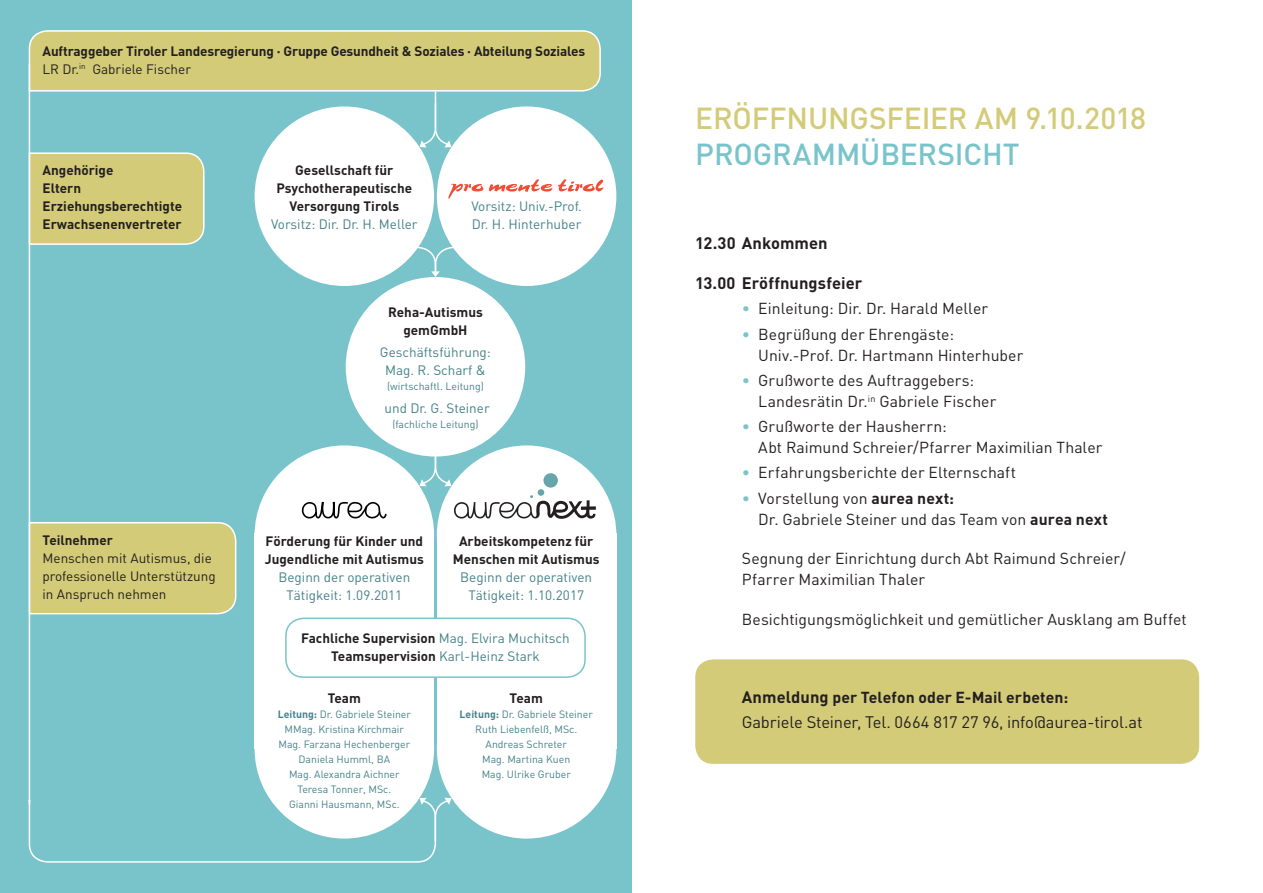
<style>
.page{position:relative;width:1263px;height:893px;background:#fff}
.page>*{position:absolute;margin:0;border:0;box-sizing:border-box;transform-origin:0 0}
.t1{font:500 30px "DIN";letter-spacing:-.005em;color:#d3cb78}
.t2{font:500 30px "DIN";letter-spacing:-.005em;color:#79c4cb}
.t3{font:16.5px "DIN";letter-spacing:-.01em;color:#231f20}
.t4{font:700 16.5px "DIN";letter-spacing:.005em;color:#231f20}
.t5{font:15.75px/21px "DIN";letter-spacing:.005em;color:#231f20}
.t6{font:700 15.75px "DIN";letter-spacing:.005em;color:#231f20}
.t7{font:700 13.5px/18px "DIN";color:#231f20;text-align:center}
.t8{font:13.5px/18px "DIN";color:#448289;text-align:center}
.t9{font:13.5px/18px "DIN";color:#231f20}
.t10{font:10.5px/15px "DIN";color:#448289;text-align:center}
.s1{font-weight:400}
.s2{font-weight:400;color:#448289}
.s3{font-weight:700}
.s4{color:#79c4cb}
.s5{font-size:16.5px}
</style>
<div class="page">
<div style="left:0;top:0;width:632px;height:893px;background:#79c4cb"></div>
<svg style="left:28px;top:521px;width:209px;height:94px;background:#d1cc80"></svg>
<div style="left:255px;top:445px;width:179px;height:180px;background:#fff;border-radius:50%"></div>
<div style="left:255px;top:534px;width:179px;height:215px;background:#fff"></div>
<div style="left:437px;top:534px;width:179px;height:215px;background:#fff"></div>
<div style="left:695px;top:659px;width:504px;height:105px;background:#d3cb78;border-radius:18px"></div>
<hr style="left:29px;top:64px;width:1px;height:741px;background:#fff">
<div style="left:437px;top:106px;width:179px;height:180px;background:#fff;border-radius:50%"></div>
<div style="left:346px;top:277px;width:179px;height:179px;background:#fff;border-radius:50%"></div>
<div style="left:255px;top:659px;width:179px;height:179px;background:#fff;border-radius:50%"></div>
<div style="left:437px;top:659px;width:179px;height:179px;background:#fff;border-radius:50%"></div>
<div style="left:437px;top:445px;width:179px;height:180px;background:#fff;border-radius:50%"></div>
<svg style="left:301px;top:501px;width:86px;height:18px"></svg>
<div style="left:543px;top:473px;width:15px;height:15px;background:#65a5ab;border-radius:50%"></div>
<div style="left:538px;top:489px;width:6px;height:7px;background:#65a5ab;border-radius:50%"></div>
<svg style="left:454px;top:495px;width:142px;height:24px"></svg>
<div style="left:286px;top:618px;width:299px;height:59px;background:#fff;border-radius:18px"></div>
<div style="left:285px;top:618px;width:301px;height:60px;border:2px solid #79c4cb;border-radius:18px"></div>
<svg style="left:28px;top:30px;width:575px;height:247px"></svg>
<svg style="left:419px;top:455px;width:32px;height:31px"></svg>
<svg style="left:28px;top:798px;width:423px;height:65px"></svg>
<p class="t7" style="left:43px;top:41px;width:544px;text-align:left">Auftraggeber Tiroler Landesregierung · Gruppe Gesundheit &amp; Soziales · Abteilung Soziales<br><span class="s1">LR Dr.</span><sup>in</sup> <span class="s1">Gabriele Fischer</span></p>
<p class="t7" style="left:43px;top:160px;width:141px;text-align:left">Angehörige<br>Eltern<br>Erziehungsberechtigte<br>Erwachsenenvertreter</p>
<p class="t7" style="left:43px;top:531px;width:72px">Teilnehmer</p>
<p class="t9" style="left:43px;top:549px;width:175px">Menschen mit Autismus, die professionelle Unterstützung in Anspruch nehmen</p>
<p class="t7" style="left:276px;top:160px;width:137px">Gesellschaft für<br>Psychotherapeutische<br>Versorgung Tirols</p>
<p class="t8" style="left:271px;top:215px;width:148px">Vorsitz: Dir. Dr. H. Meller</p>
<p class="t8" style="left:471px;top:197px;width:112px;text-align:left">Vorsitz: Univ.-Prof.<br>Dr. H. Hinterhuber</p>
<p class="t7" style="left:388px;top:303px;width:96px">Reha-Autismus gemGmbH</p>
<p class="t8" style="left:380px;top:343px;width:112px">Geschäftsführung:<br>Mag. R. Scharf &amp;</p>
<p class="t10" style="left:387px;top:379px;width:98px">(wirtschaftl. Leitung)</p>
<p class="t8" style="left:385px;top:398px;width:107px">und Dr. G. Steiner</p>
<p class="t10" style="left:392px;top:416px;width:88px">(fachliche Leitung)</p>
<p class="t7" style="left:265px;top:531px;width:160px;text-align:left">Förderung für Kinder und<br>Jugendliche mit Autismus</p>
<p class="t8" style="left:278px;top:567px;width:133px">Beginn der operativen<br>Tätigkeit: 1.09.2011</p>
<p class="t7" style="left:453px;top:531px;width:148px">Arbeitskompetenz für<br>Menschen mit Autismus</p>
<p class="t8" style="left:460px;top:567px;width:133px">Beginn der operativen<br>Tätigkeit: 1.10.2017</p>
<p class="t7" style="left:301px;top:628px;width:270px">Fachliche Supervision <span class="s2">Mag. Elvira Muchitsch<br></span>Teamsupervision <span class="s2">Karl-Heinz Stark</span></p>
<p class="t7" style="left:328px;top:689px;width:35px">Team</p>
<p class="t10" style="left:278px;top:707px;width:135px"><span class="s3">Leitung:</span> Dr. Gabriele Steiner<br>MMag. Kristina Kirchmair<br>Mag. Farzana Hechenberger<br>Daniela Humml, BA<br>Mag. Alexandra Aichner<br>Teresa Tonner, MSc.<br>Gianni Hausmann, MSc.</p>
<p class="t7" style="left:510px;top:689px;width:35px">Team</p>
<p class="t10" style="left:460px;top:707px;width:135px"><span class="s3">Leitung:</span> Dr. Gabriele Steiner<br>Ruth Liebenfelß, MSc.<br>Andreas Schreter<br>Mag. Martina Kuen<br>Mag. Ulrike Gruber</p>
<h1 class="t1" style="left:695px;top:99px;width:452px">ERÖFFNUNGSFEIER AM 9.10.2018</h1>
<h1 class="t2" style="left:695px;top:135px;width:326px">PROGRAMMÜBERSICHT</h1>
<p class="t4" style="left:695px;top:232px;width:134px">12.30 Ankommen</p>
<p class="t4" style="left:695px;top:272px;width:169px">13.00 Eröffnungsfeier</p>
<p class="t5" style="left:742px;top:298px;width:248px"><span class="s4">•</span> Einleitung: Dir. Dr. Harald Meller</p>
<p class="t5" style="left:758px;top:323px;width:267px;text-indent:-17px"><span class="s4">•</span> Begrüßung der Ehrengäste:<br>Univ.-Prof. Dr. Hartmann Hinterhuber</p>
<p class="t5" style="left:758px;top:369px;width:240px;text-indent:-17px"><span class="s4">•</span> Grußworte des Auftraggebers:<br>Landesrätin Dr.<sup>in</sup> Gabriele Fischer</p>
<p class="t5" style="left:758px;top:416px;width:346px;text-indent:-17px"><span class="s4">•</span> Grußworte der Hausherrn:<br>Abt Raimund Schreier/Pfarrer Maximilian Thaler</p>
<p class="t5" style="left:742px;top:462px;width:276px"><span class="s4">•</span> Erfahrungsberichte der Elternschaft</p>
<p class="t5" style="left:758px;top:487px;width:351px;text-indent:-17px"><span class="s4">•</span> Vorstellung von <span class="s3">aurea next:<br></span>Dr. Gabriele Steiner und das Team von <span class="s3">aurea next</span></p>
<p class="t5" style="left:742px;top:548px;width:385px">Segnung der Einrichtung durch Abt Raimund Schreier/<br>Pfarrer Maximilian Thaler</p>
<p class="t5" style="left:742px;top:609px;width:446px">Besichtigungsmöglichkeit und gemütlicher Ausklang am Buffet</p>
<p class="t6" style="left:742px;top:687px;width:328px"><span class="s5">Anmeldung</span> per Telefon oder E-Mail erbeten:</p>
<p class="t3" style="left:742px;top:712px;width:402px">Gabriele Steiner, Tel. 0664 817 27 96, info@aurea-tirol.at</p>
</div>
